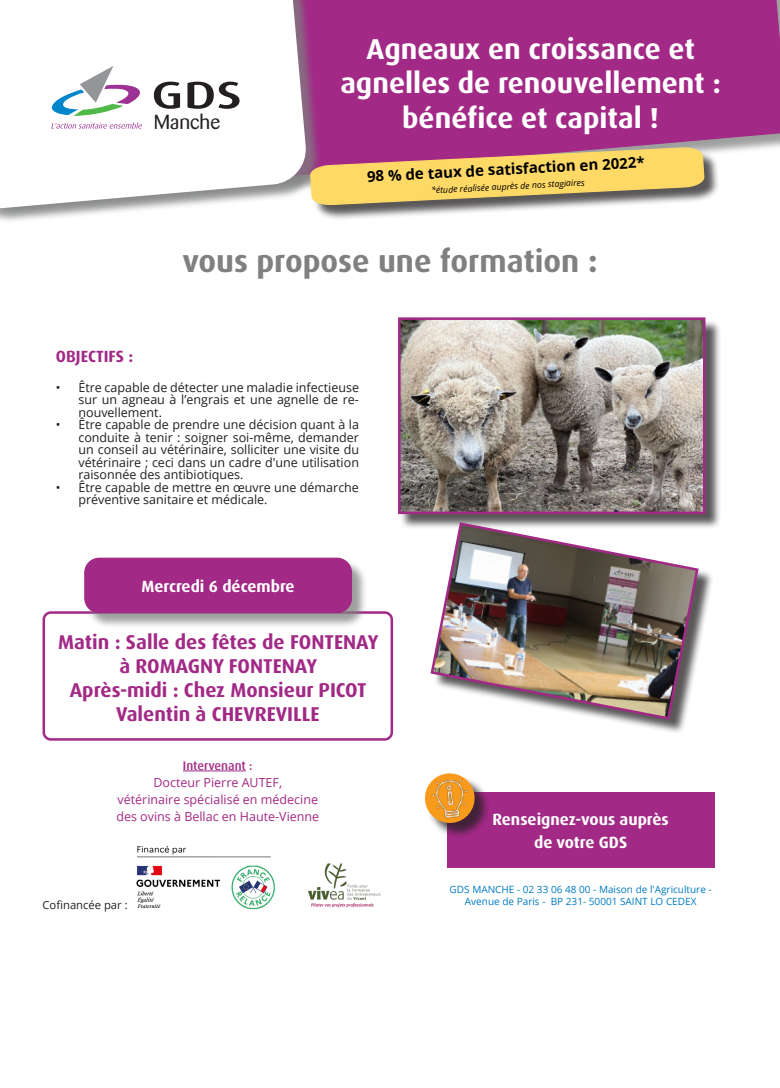
<style>
.page{position:relative;width:780px;height:1088px;background:#fff}
.page>*{position:absolute;margin:0;border:0;box-sizing:border-box;transform-origin:0 0}
.t1{font:700 31.25px "Dax Pro";color:#7f8080}
.t2{font:700 28.75px/34.5px "Dax Pro";color:#fff;text-align:center}
.t3{font:20.12px "Barmeno";color:#231f20}
.t4{font:700 20px/24px "Dax Pro";color:#a22986;text-align:center}
.texte{font:700 16.25px/23.8px "Dax Pro";color:#fff;text-align:center}
.texte-2{font:700 16.25px "Dax Pro";color:#a22986}
.texte-3{font:700 15px "Open Sans";color:#000}
.t5{font:12.5px/12.5px "Open Sans";color:#231f20;text-align:justify}
.texte-4{font:12.5px "Open Sans";color:#a22986}
.texte-5{font:500 12.5px "Dax";color:#a22986}
.texte-6{font:11.25px "Open Sans";color:#231f20}
.t6{font:10px "Open Sans";color:#007bc4}
.texte-7{font:italic 8.75px "Open Sans";color:#000}
.s1{font-size:33.75px}
</style>
<div class="page">
<div style="left:321px;top:0;width:459px;height:153px;background:#a22986"></div>
<div style="left:0;top:0;width:321px;height:224px;background:#7f8080;opacity:.75"></div>
<svg style="left:0;top:0;width:307px;height:210px"></svg>
<svg style="left:154px;top:82px;width:26px;height:27px"></svg>
<svg style="left:187px;top:82px;width:52px;height:27px"></svg>
<svg style="left:51px;top:122px;width:91px;height:7px"></svg>
<svg style="left:51px;top:66px;width:90px;height:50px"></svg>
<div style="left:312px;top:149px;width:408px;height:72px;background:#231f20;opacity:.75"></div>
<svg style="left:310px;top:148px;width:394px;height:57px;background:#deb36f"></svg>
<div style="left:43px;top:611px;width:350px;height:130px;border:2px solid #a22986;border-radius:7px"></div>
<div style="left:400px;top:319px;width:321px;height:211px;background:#231f20;opacity:.75"></div>
<img style="left:401px;top:320px;width:301px;height:191px">
<div style="left:398px;top:317px;width:307px;height:197px;border:2px solid #a22986"></div>
<div style="left:433px;top:525px;width:280px;height:210px;background:#231f20;opacity:.75"></div>
<img style="left:429px;top:521px;width:271px;height:200px">
<div style="left:446px;top:792px;width:268px;height:76px;background:#a22986"></div>
<hr style="left:183px;top:770px;width:63px;height:1px;background:#a22986">
<div style="left:426px;top:775px;width:64px;height:64px;background:#231f20;opacity:.75"></div>
<img style="left:424px;top:773px;width:52px;height:51px">
<div style="left:86px;top:559px;width:282px;height:70px;background:#7f8080;opacity:.75"></div>
<div style="left:84px;top:558px;width:268px;height:55px;background:#a22986;border-radius:15px"></div>
<img style="left:136px;top:845px;width:139px;height:65px">
<img style="left:308px;top:863px;width:73px;height:45px">
<p class="t2" style="left:340px;top:32px;width:382px">Agneaux en croissance et agnelles de renouvellement :</p>
<p class="t3" style="left:154px;top:111px;width:68px">Manche</p>
<p class="t2" style="left:402px;top:101px;width:258px">bénéfice et capital !</p>
<p class="texte-3" style="left:366px;top:166px;width:279px;rotate:-3deg">98 % de taux de satisfaction en 2022*</p>
<p class="texte-7" style="left:431px;top:184px;width:155px;rotate:-3deg">*étude réalisée auprès de nos stagiaires</p>
<p class="t1" style="left:182px;top:240px;width:417px">vous propose une formation <span class="s1">:</span></p>
<p class="texte-2" style="left:56px;top:346px;width:79px">OBJECTIFS :</p>
<p class="t5" style="left:78px;top:381px;width:282px;text-indent:-22px">• Être capable de détecter une maladie infectieuse sur un agneau à l’engrais et une agnelle de re&shy;nouvellement.</p>
<p class="t5" style="left:78px;top:418px;width:282px;text-indent:-22px">• Être capable de prendre une décision quant à la conduite à tenir : soigner soi-même, demander un conseil au vétérinaire, solliciter une visite du vétérinaire ; ceci dans un cadre d'une utilisation raisonnée des antibiotiques.</p>
<p class="t5" style="left:78px;top:481px;width:282px;text-indent:-22px">• Être capable de mettre en œuvre une démarche préventive sanitaire et médicale.</p>
<p class="texte" style="left:141px;top:574px;width:155px">Mercredi 6 décembre</p>
<p class="t4" style="left:58px;top:630px;width:322px">Matin : Salle des fêtes de FONTENAY à ROMAGNY FONTENAY</p>
<p class="t4" style="left:70px;top:678px;width:298px">Après-midi : Chez Monsieur PICOT<br>Valentin à CHEVREVILLE</p>
<p class="texte-5" style="left:183px;top:759px;width:71px">Intervenant :</p>
<p class="texte-4" style="left:153px;top:774px;width:130px">Docteur Pierre AUTEF,</p>
<p class="texte-4" style="left:117px;top:791px;width:202px">vétérinaire spécialisé en médecine</p>
<p class="texte-4" style="left:116px;top:808px;width:204px">des ovins à Bellac en Haute-Vienne</p>
<p class="texte-6" style="left:43px;top:897px;width:87px">Cofinancée par :</p>
<p class="texte" style="left:492px;top:807px;width:178px">Renseignez-vous auprès de votre GDS</p>
<p class="t6" style="left:449px;top:882px;width:264px">GDS MANCHE - 02 33 06 48 00 - Maison de l'Agriculture -</p>
<p class="t6" style="left:465px;top:894px;width:233px">Avenue de Paris - BP 231- 50001 SAINT LO CEDEX</p>
</div>
